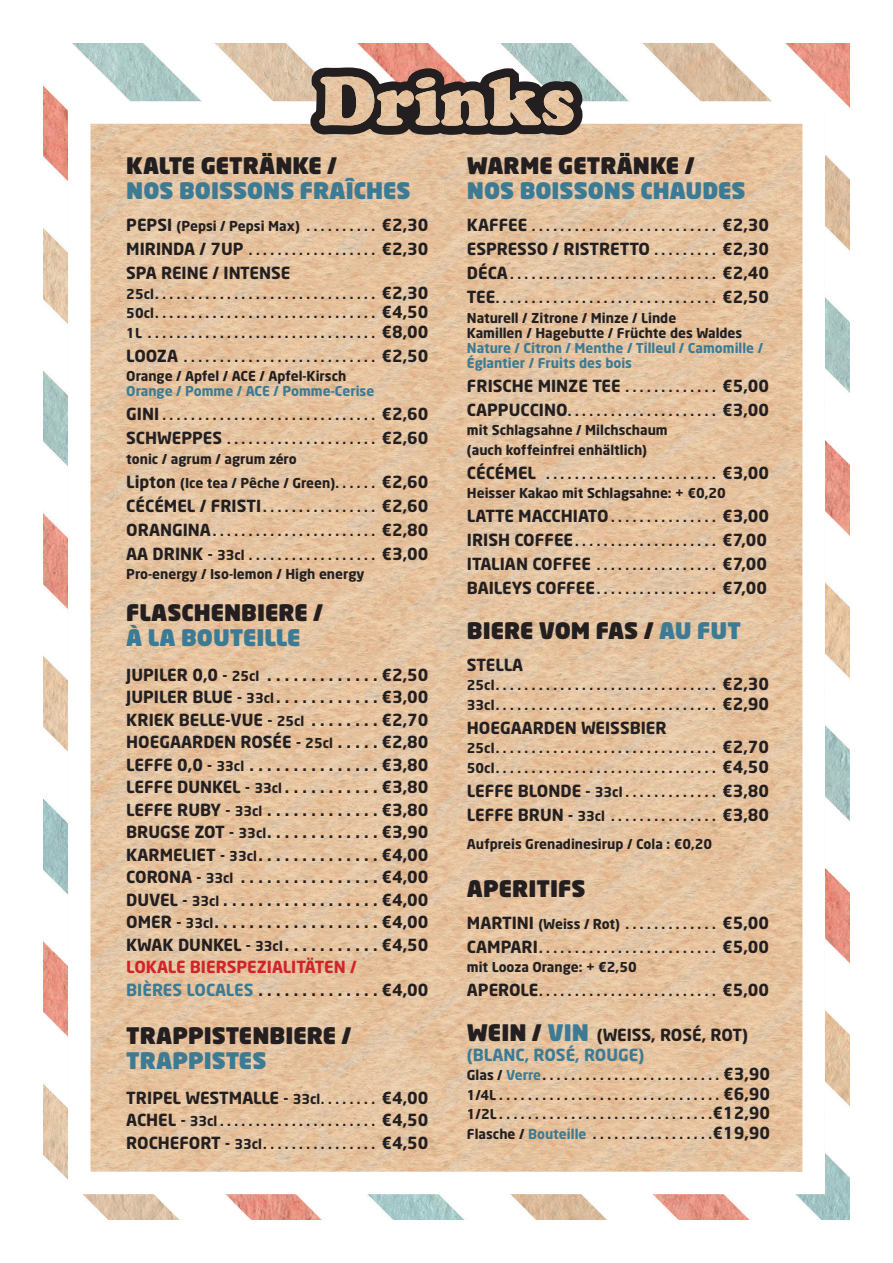
<style>
.page{position:relative;width:893px;height:1263px;background:#fff}
.page>*{position:absolute;margin:0;border:0;box-sizing:border-box;transform-origin:0 0}
.t1{font:900 22.5px "Neo Sans";color:#231f20}
.t2{font:900 22.5px "Neo Sans";color:#3c7b93}
.t3{font:700 16.5px/22.5px "Neo Sans";color:#231f20}
.t4{font:700 16.5px/19.5px "Neo Sans";color:#3c7b93}
.t5{font:700 13.5px/19.5px "Neo Sans";color:#231f20}
.t6{font:700 13.5px/15px "Neo Sans";color:#3c7b93}
.s1{font-size:16.5px}
.s2{color:#3c7b93}
.s3{font-size:13.5px}
.s4{color:#d1232a}
.s5{font-weight:900;font-size:22.5px;color:#231f20}
.s6{font-weight:900;font-size:22.5px}
.s7{color:#231f20}
</style>
<div class="page">
<img style="left:43px;top:43px;width:807px;height:1177px">
<img style="left:91px;top:124px;width:711px;height:1047px">
<svg style="left:294px;top:43px;width:304px;height:981px;background:#e1c1a0"></svg>
<svg style="left:566px;top:77px;width:7px;height:49px"></svg>
<img style="left:319px;top:77px;width:247px;height:49px">
<h1 class="t1" style="left:126px;top:151px;width:212px">KALTE GETRÄNKE /</h1>
<h1 class="t2" style="left:126px;top:176px;width:286px">NOS BOISSONS FRAÎCHES</h1>
<p class="t5" style="left:126px;top:214px;width:304px;line-height:24px"><span class="s1">PEPSI</span> (Pepsi / Pepsi Max) . . . . . . . . . . <span class="s1">€2,30<br>MIRINDA / 7UP</span> . . . . . . . . . . . . . . . . . . <span class="s1">€2,30</span></p>
<p class="t3" style="left:126px;top:261px;width:166px">SPA REINE / INTENSE</p>
<p class="t5" style="left:126px;top:283px;width:304px;text-align:justify">25cl . . . . . . . . . . . . . . . . . . . . . . . . . . . . . . . <span class="s1">€2,30<br></span>50cl . . . . . . . . . . . . . . . . . . . . . . . . . . . . . . . <span class="s1">€4,50<br></span>1L . . . . . . . . . . . . . . . . . . . . . . . . . . . . . . . . <span class="s1">€8,00</span></p>
<p class="t5" style="left:126px;top:346px;width:304px"><span class="s1">LOOZA</span> . . . . . . . . . . . . . . . . . . . . . . . . . . . <span class="s1">€2,50<br></span>Orange / Apfel / ACE / Apfel-Kirsch</p>
<p class="t5" style="left:126px;top:379px;width:304px;line-height:24px"><span class="s2">Orange / Pomme / ACE / Pomme-Cerise<br></span><span class="s1">GINI</span> . . . . . . . . . . . . . . . . . . . . . . . . . . . . . . <span class="s1">€2,60<br>SCHWEPPES</span> . . . . . . . . . . . . . . . . . . . . . <span class="s1">€2,60</span></p>
<p class="t5" style="left:126px;top:446px;width:304px;line-height:24px">tonic / agrum / agrum zéro<br><span class="s1">Lipton</span> (Ice tea / Pêche / Green) . . . . . . <span class="s1">€2,60</span></p>
<p class="t3" style="left:126px;top:494px;width:304px">CÉCÉMEL / FRISTI <span class="s3">. . . . . . . . . . . . . . . .</span> €2,60</p>
<p class="t5" style="left:126px;top:518px;width:304px;line-height:24px"><span class="s1">ORANGINA</span> . . . . . . . . . . . . . . . . . . . . . . . <span class="s1">€2,80<br>AA DRINK -</span> 33cl . . . . . . . . . . . . . . . . . . <span class="s1">€3,00</span></p>
<p class="t5" style="left:126px;top:564px;width:240px">Pro-energy / Iso-lemon / High energy</p>
<h1 class="t1" style="left:126px;top:597px;width:199px">FLASCHENBIERE /</h1>
<h1 class="t2" style="left:126px;top:623px;width:176px">À LA BOUTEILLE</h1>
<p class="t3" style="left:126px;top:663px;width:304px">JUPILER 0,0 - <span class="s3">25cl</span> . . . . . . . . . . . . €2,50<br>JUPILER BLUE - <span class="s3">33cl</span> . . . . . . . . . . . €3,00<br>KRIEK BELLE-VUE - <span class="s3">25cl</span> . . . . . . . €2,70<br>HOEGAARDEN ROSÉE - <span class="s3">25cl</span> . . . . €2,80<br>LEFFE 0,0 - <span class="s3">33cl</span> . . . . . . . . . . . . . . €3,80<br>LEFFE DUNKEL - <span class="s3">33cl</span> . . . . . . . . . . €3,80<br>LEFFE RUBY - <span class="s3">33cl</span> . . . . . . . . . . . . €3,80<br>BRUGSE ZOT - <span class="s3">33cl</span> . . . . . . . . . . . . €3,90<br>KARMELIET - <span class="s3">33cl</span> . . . . . . . . . . . . . €4,00<br>CORONA - <span class="s3">33cl</span> . . . . . . . . . . . . . . . €4,00<br>DUVEL - <span class="s3">33cl</span> . . . . . . . . . . . . . . . . . €4,00<br>OMER - <span class="s3">33cl</span> . . . . . . . . . . . . . . . . . . €4,00<br>KWAK DUNKEL - <span class="s3">33cl</span> . . . . . . . . . . €4,50<br><span class="s4">LOKALE BIERSPEZIALITÄTEN /<br></span><span class="s2">BIÈRES LOCALES</span> . . . . . . . . . . . . . €4,00</p>
<h1 class="t1" style="left:126px;top:1020px;width:227px">TRAPPISTENBIERE /</h1>
<h1 class="t2" style="left:126px;top:1046px;width:142px">TRAPPISTES</h1>
<p class="t3" style="left:126px;top:1086px;width:304px">TRIPEL WESTMALLE - <span class="s3">33cl . . . . . . . .</span> €4,00</p>
<p class="t5" style="left:126px;top:1109px;width:304px;line-height:22.5px"><span class="s1">ACHEL -</span> 33cl . . . . . . . . . . . . . . . . . . . . . . <span class="s1">€4,50<br>ROCHEFORT -</span> 33cl . . . . . . . . . . . . . . . . <span class="s1">€4,50</span></p>
<h1 class="t1" style="left:467px;top:151px;width:229px">WARME GETRÄNKE /</h1>
<h1 class="t2" style="left:467px;top:176px;width:280px">NOS BOISSONS CHAUDES</h1>
<p class="t5" style="left:467px;top:216px;width:304px"><span class="s1">KAFFEE</span> . . . . . . . . . . . . . . . . . . . . . . . . . . <span class="s1">€2,30</span></p>
<p class="t3" style="left:467px;top:237px;width:304px">ESPRESSO / RISTRETTO <span class="s3">. . . . . . . . .</span> €2,30</p>
<p class="t5" style="left:467px;top:262px;width:304px;line-height:24px"><span class="s1">DÉCA</span> . . . . . . . . . . . . . . . . . . . . . . . . . . . . . <span class="s1">€2,40<br>TEE</span> . . . . . . . . . . . . . . . . . . . . . . . . . . . . . . . <span class="s1">€2,50</span></p>
<p class="t5" style="left:467px;top:310px;width:277px;line-height:15px">Naturell / Zitrone / Minze / Linde<br>Kamillen / Hagebutte / Früchte des Waldes</p>
<p class="t6" style="left:467px;top:340px;width:298px">Nature / Citron / Menthe / Tilleul / Camomille /<br>Églantier / Fruits des bois</p>
<p class="t3" style="left:467px;top:374px;width:304px">FRISCHE MINZE TEE <span class="s3">. . . . . . . . . . . . .</span> €5,00</p>
<p class="t5" style="left:467px;top:400px;width:304px"><span class="s1">CAPPUCCINO</span> . . . . . . . . . . . . . . . . . . . . . <span class="s1">€3,00 </span>mit Schlagsahne / Milchschaum<br>(auch koffeinfrei enhältlich)</p>
<p class="t5" style="left:467px;top:463px;width:304px"><span class="s1">CÉCÉMEL</span> . . . . . . . . . . . . . . . . . . . . . . . . <span class="s1">€3,00<br></span>Heisser Kakao mit Schlagsahne: + €0,20</p>
<p class="t3" style="left:467px;top:504px;width:304px">LATTE MACCHIATO <span class="s3">. . . . . . . . . . . . . . .</span> €3,00</p>
<p class="t5" style="left:467px;top:531px;width:302px"><span class="s1">IRISH COFFEE</span> . . . . . . . . . . . . . . . . . . . . <span class="s1">€7,00</span></p>
<p class="t3" style="left:467px;top:551px;width:302px;line-height:24px">ITALIAN COFFEE <span class="s3">. . . . . . . . . . . . . . . . .</span> €7,00<br>BAILEYS COFFEE <span class="s3">. . . . . . . . . . . . . . . . .</span> €7,00</p>
<h1 class="t1" style="left:467px;top:616px;width:276px">BIERE VOM FAS / <span class="s2">AU FUT</span></h1>
<p class="t3" style="left:467px;top:653px;width:58px">STELLA</p>
<p class="t5" style="left:467px;top:675px;width:304px">25cl . . . . . . . . . . . . . . . . . . . . . . . . . . . . . . . <span class="s1">€2,30<br></span>33cl . . . . . . . . . . . . . . . . . . . . . . . . . . . . . . . <span class="s1">€2,90</span></p>
<p class="t3" style="left:467px;top:716px;width:201px">HOEGAARDEN WEISSBIER</p>
<p class="t5" style="left:467px;top:738px;width:304px">25cl . . . . . . . . . . . . . . . . . . . . . . . . . . . . . . . <span class="s1">€2,70<br></span>50cl . . . . . . . . . . . . . . . . . . . . . . . . . . . . . . . <span class="s1">€4,50</span></p>
<p class="t3" style="left:467px;top:779px;width:304px">LEFFE BLONDE - <span class="s3">33cl . . . . . . . . . . . . .</span> €3,80</p>
<p class="t5" style="left:467px;top:801px;width:304px;line-height:28.5px"><span class="s1">LEFFE BRUN -</span> 33cl . . . . . . . . . . . . . . . <span class="s1">€3,80<br></span>Aufpreis Grenadinesirup / Cola : €0,20</p>
<h1 class="t1" style="left:467px;top:874px;width:120px">APERITIFS</h1>
<p class="t5" style="left:467px;top:911px;width:304px;line-height:24px"><span class="s1">MARTINI</span> (Weiss / Rot) . . . . . . . . . . . . . <span class="s1">€5,00<br>CAMPARI</span> . . . . . . . . . . . . . . . . . . . . . . . . . <span class="s1">€5,00</span></p>
<p class="t5" style="left:467px;top:955px;width:304px;line-height:24px">mit Looza Orange: + €2,50<br><span class="s1">APEROLE</span> . . . . . . . . . . . . . . . . . . . . . . . . . <span class="s1">€5,00</span></p>
<p class="t4" style="left:467px;top:1025px;width:283px"><span class="s5">WEIN /</span> <span class="s6">VIN</span> <span class="s7">(WEISS, ROSÉ, ROT) </span>(BLANC, ROSÉ, ROUGE)</p>
<p class="t5" style="left:467px;top:1065px;width:305px;text-align:justify">Glas / <span class="s2">Verre</span> . . . . . . . . . . . . . . . . . . . . . . . . . <span class="s1">€3,90<br></span>1/4L . . . . . . . . . . . . . . . . . . . . . . . . . . . . . . . <span class="s1">€6,90<br></span>1/2L . . . . . . . . . . . . . . . . . . . . . . . . . . . . . <span class="s1">€12,90<br></span>Flasche / <span class="s2">Bouteille</span> . . . . . . . . . . . . . . . . <span class="s1">€19,90</span></p>
</div>
